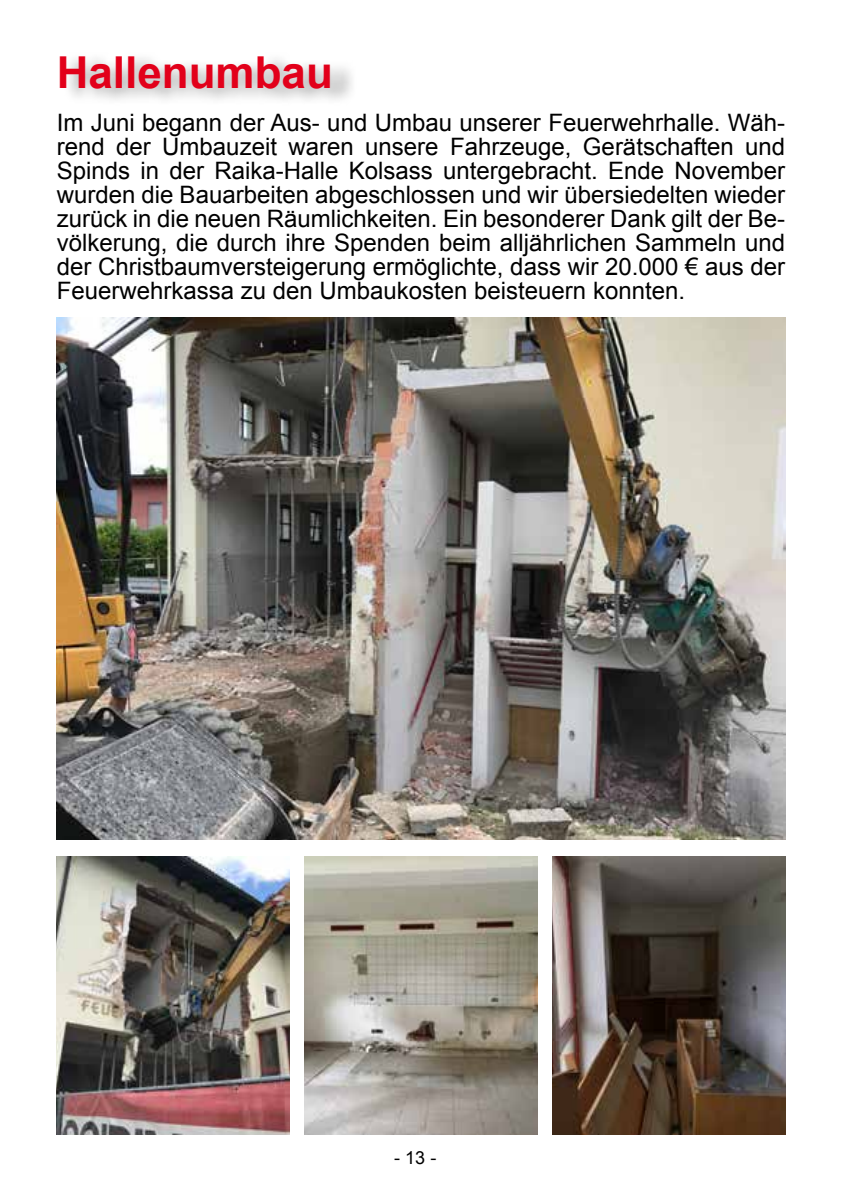
<style>
.page{position:relative;width:842px;height:1191px;background:#fff}
.page>*{position:absolute;margin:0;border:0;box-sizing:border-box;transform-origin:0 0}
.t1{font:700 44px "Arial";color:#e2001a}
.t2{font:24px/24px "Arial";color:#000;text-align:justify}
.t3{font:18px "Arial";color:#000}
</style>
<div class="page">
<div style="left:63px;top:51px;width:295px;height:55px;background:#000;opacity:.35"></div>
<img style="left:305px;top:856px;width:232px;height:278px">
<img style="left:553px;top:856px;width:232px;height:278px">
<img style="left:57px;top:856px;width:232px;height:278px">
<img style="left:57px;top:317px;width:728px;height:522px">
<h1 class="t1" style="left:57px;top:44px;width:278px">Hallenumbau</h1>
<p class="t2" style="left:57px;top:111px;width:730px">Im Juni begann der Aus- und Umbau unserer Feuerwehrhalle. Wäh&shy;rend der Umbauzeit waren unsere Fahrzeuge, Gerätschaften und Spinds in der Raika-Halle Kolsass untergebracht. Ende November wurden die Bauarbeiten abgeschlossen und wir übersiedelten wieder zurück in die neuen Räumlichkeiten. Ein besonderer Dank gilt der Be&shy;völkerung, die durch ihre Spenden beim alljährlichen Sammeln und der Christbaumversteigerung ermöglichte, dass wir 20.000 € aus der Feuerwehrkassa zu den Umbaukosten beisteuern konnten.</p>
<p class="t3" style="left:394px;top:1146px;width:44px">- 13 -</p>
</div>
